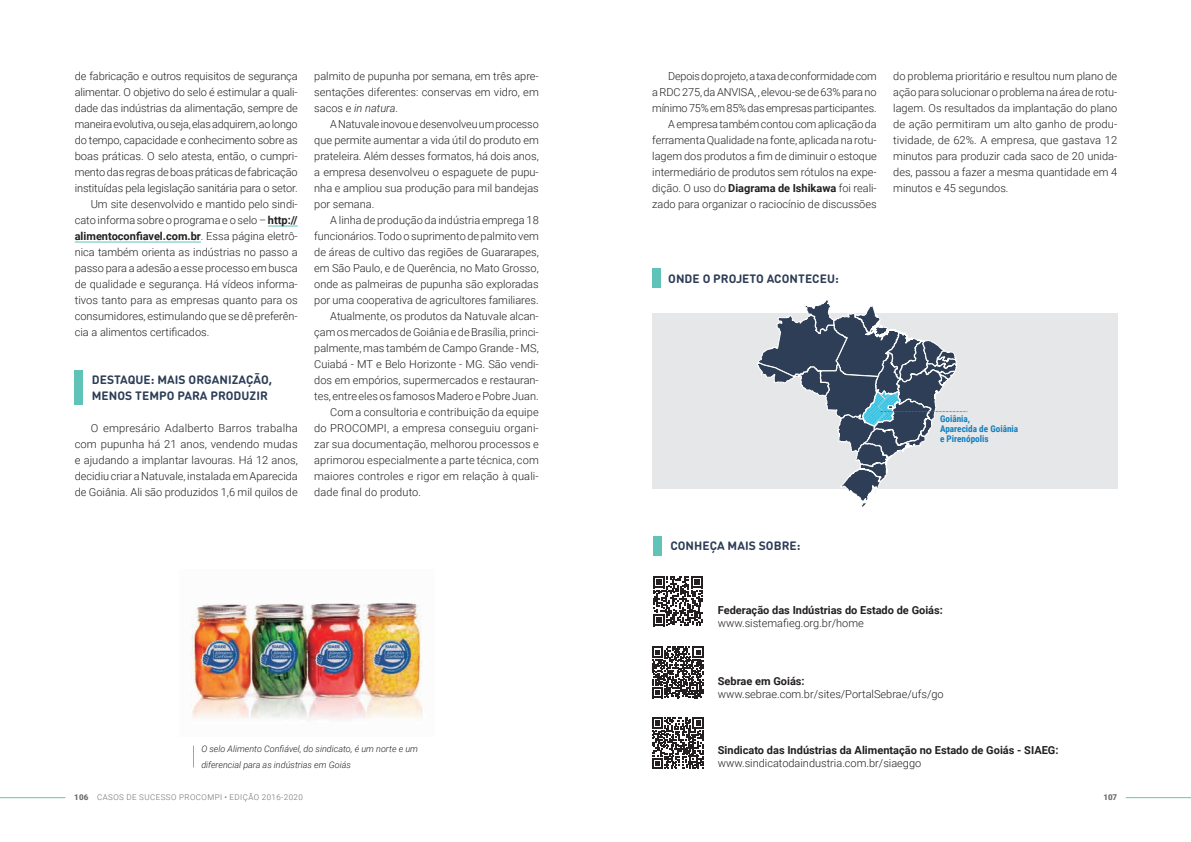
<style>
.page{position:relative;width:1191px;height:842px;background:#fff}
.page>*{position:absolute;margin:0;border:0;box-sizing:border-box;transform-origin:0 0}
.t1{font:700 12px/16px "DIN Round Pro";letter-spacing:.005em;color:#2c3d56}
.t2{font:300 11px/16px "Roboto";color:#231f20;text-align:justify}
.t3{font:700 11px "Roboto";color:#231f20}
.t4{font:700 9.2px/9.9px "Roboto Condensed";color:#1280bf}
.t5{font:italic 300 9px/16px "Roboto";color:#231f20}
.t6{font:300 8px "Roboto";letter-spacing:.055em;color:#6c6d70}
.t7{font:900 8px "Roboto";color:#6c6d70}
.s1{font-weight:700}
.s2{font-weight:300}
.s3{font-style:italic}
.s4{font-weight:900}
</style>
<div class="page">
<hr style="left:0;top:797px;width:65px;height:1px;background:#5fc4b7">
<hr style="left:1125px;top:797px;width:66px;height:1px;background:#5fc4b7">
<hr style="left:268px;top:226px;width:30px;height:1px;background:#5fc4b7">
<hr style="left:75px;top:242px;width:126px;height:1px;background:#5fc4b7">
<div style="left:75px;top:370px;width:8px;height:35px;background:#5fc4b7"></div>
<svg style="left:193px;top:746px;width:1px;height:21px"></svg>
<img style="left:190px;top:603px;width:233px;height:116px">
<div style="left:652px;top:313px;width:465px;height:176px;background:#e6e7e9"></div>
<div style="left:652px;top:268px;width:8px;height:20px;background:#5fc4b7"></div>
<div style="left:653px;top:536px;width:8px;height:19px;background:#5fc4b7"></div>
<svg style="left:652px;top:647px;width:51px;height:51px"></svg>
<svg style="left:652px;top:717px;width:51px;height:52px"></svg>
<svg style="left:653px;top:576px;width:50px;height:50px"></svg>
<svg style="left:757px;top:300px;width:211px;height:207px"></svg>
<p class="t2" style="left:75px;top:68px;width:224px">de fabricação e outros requisitos de segurança</p>
<p class="t2" style="left:75px;top:84px;width:224px">alimentar. O objetivo do selo é estimular a quali-</p>
<p class="t2" style="left:75px;top:100px;width:224px">dade das indústrias da alimentação, sempre de</p>
<p class="t2" style="left:75px;top:116px;width:224px">maneira evolutiva, ou seja, elas adquirem, ao longo</p>
<p class="t2" style="left:75px;top:132px;width:224px">do tempo, capacidade e conhecimento sobre as</p>
<p class="t2" style="left:75px;top:148px;width:224px">boas práticas. O selo atesta, então, o cumpri-</p>
<p class="t2" style="left:75px;top:164px;width:224px">mento das regras de boas práticas de fabricação</p>
<p class="t2" style="left:75px;top:180px;width:224px">instituídas pela legislação sanitária para o setor.</p>
<p class="t2" style="left:91px;top:196px;width:208px">Um site desenvolvido e mantido pelo sindi-</p>
<p class="t2" style="left:75px;top:212px;width:224px">cato informa sobre o programa e o selo – <span class="s1">http://</span></p>
<p class="t3" style="left:75px;top:228px;width:224px">alimentoconfiavel.com.br<span class="s2">. Essa página eletrô-</span></p>
<p class="t2" style="left:75px;top:244px;width:224px">nica também orienta as indústrias no passo a</p>
<p class="t2" style="left:75px;top:260px;width:224px">passo para a adesão a esse processo em busca</p>
<p class="t2" style="left:75px;top:276px;width:224px">de qualidade e segurança. Há vídeos informa-</p>
<p class="t2" style="left:75px;top:292px;width:224px">tivos tanto para as empresas quanto para os</p>
<p class="t2" style="left:75px;top:308px;width:224px">consumidores, estimulando que se dê preferên-</p>
<p class="t2" style="left:75px;top:324px;width:136px">cia a alimentos certificados.</p>
<p class="t1" style="left:92px;top:371px;width:182px">DESTAQUE: MAIS ORGANIZAÇÃO,<br>MENOS TEMPO PARA PRODUZIR</p>
<p class="t2" style="left:75px;top:420px;width:224px;text-indent:16px">O empresário Adalberto Barros trabalha com pupunha há 21 anos, vendendo mudas e ajudando a implantar lavouras. Há 12 anos, decidiu criar a Natuvale, instalada em Aparecida de Goiânia. Ali são produzidos 1,6 mil quilos de</p>
<p class="t2" style="left:314px;top:68px;width:226px">palmito de pupunha por semana, em três apre&shy;sentações diferentes: conservas em vidro, em sacos e <span class="s3">in natura</span>.</p>
<p class="t2" style="left:314px;top:116px;width:226px;text-indent:16px">A Natuvale inovou e desenvolveu um processo que permite aumentar a vida útil do produto em prateleira. Além desses formatos, há dois anos, a empresa desenvolveu o espaguete de pupu&shy;nha e ampliou sua produção para mil bandejas por semana.</p>
<p class="t2" style="left:330px;top:212px;width:210px">A linha de produção da indústria emprega 18</p>
<p class="t2" style="left:314px;top:228px;width:226px">funcionários. Todo o suprimento de palmito vem</p>
<p class="t2" style="left:314px;top:244px;width:226px">de áreas de cultivo das regiões de Guararapes,</p>
<p class="t2" style="left:314px;top:260px;width:226px">em São Paulo, e de Querência, no Mato Grosso,</p>
<p class="t2" style="left:314px;top:276px;width:226px">onde as palmeiras de pupunha são exploradas</p>
<p class="t2" style="left:314px;top:292px;width:226px">por uma cooperativa de agricultores familiares.</p>
<p class="t2" style="left:330px;top:308px;width:210px">Atualmente, os produtos da Natuvale alcan-</p>
<p class="t2" style="left:314px;top:324px;width:226px">çam os mercados de Goiânia e de Brasília, princi-</p>
<p class="t2" style="left:314px;top:340px;width:226px">palmente, mas também de Campo Grande - MS,</p>
<p class="t2" style="left:314px;top:356px;width:226px">Cuiabá - MT e Belo Horizonte - MG. São vendi-</p>
<p class="t2" style="left:314px;top:372px;width:226px">dos em empórios, supermercados e restauran-</p>
<p class="t2" style="left:314px;top:388px;width:226px">tes, entre eles os famosos Madero e Pobre Juan.</p>
<p class="t2" style="left:330px;top:404px;width:210px">Com a consultoria e contribuição da equipe</p>
<p class="t2" style="left:314px;top:420px;width:226px">do PROCOMPI, a empresa conseguiu organi-</p>
<p class="t2" style="left:314px;top:436px;width:226px">zar sua documentação, melhorou processos e</p>
<p class="t2" style="left:314px;top:452px;width:226px">aprimorou especialmente a parte técnica, com</p>
<p class="t2" style="left:314px;top:468px;width:226px">maiores controles e rigor em relação à quali-</p>
<p class="t2" style="left:314px;top:484px;width:108px">dade final do produto.</p>
<p class="t5" style="left:201px;top:740px;width:218px">O selo Alimento Confiável, do sindicato, é um norte e um diferencial para as indústrias em Goiás</p>
<p class="t2" style="left:652px;top:68px;width:226px;text-align:right">Depois do projeto, a taxa de conformidade com<br>a RDC 275, da ANVISA, , elevou-se de 63% para no mínimo 75% em 85% das empresas participantes.<br>A empresa também contou com aplicação da ferramenta Qualidade na fonte, aplicada na rotu&shy;lagem dos produtos a fim de diminuir o estoque intermediário de produtos sem rótulos na expe&shy;dição. O uso do <span class="s1">Diagrama de Ishikawa</span> foi reali&shy;zado para organizar o raciocínio de discussões</p>
<p class="t2" style="left:893px;top:68px;width:225px">do problema prioritário e resultou num plano de ação para solucionar o problema na área de rotu&shy;lagem. Os resultados da implantação do plano de ação permitiram um alto ganho de produ&shy;tividade, de 62%. A empresa, que gastava 12 minutos para produzir cada saco de 20 unida&shy;des, passou a fazer a mesma quantidade em 4 minutos e 45 segundos.</p>
<p class="t1" style="left:668px;top:270px;width:172px">ONDE O PROJETO ACONTECEU:</p>
<p class="t1" style="left:670px;top:537px;width:132px">CONHEÇA MAIS SOBRE:</p>
<p class="t4" style="left:940px;top:414px;width:80px">Goiânia,<br>Aparecida de Goiânia e Pirenópolis</p>
<p class="t3" style="left:718px;top:602px;width:227px">Federação das Indústrias do Estado de Goiás:</p>
<p class="t2" style="left:718px;top:615px;width:147px">www.sistemafieg.org.br/home</p>
<p class="t3" style="left:718px;top:673px;width:88px">Sebrae em Goiás:</p>
<p class="t2" style="left:718px;top:685px;width:227px">www.sebrae.com.br/sites/PortalSebrae/ufs/go</p>
<p class="t3" style="left:718px;top:742px;width:342px">Sindicato das Indústrias da Alimentação no Estado de Goiás - SIAEG:</p>
<p class="t2" style="left:718px;top:754px;width:205px">www.sindicatodaindustria.com.br/siaeggo</p>
<p class="t6" style="left:74px;top:792px;width:230px"><span class="s4">106</span> CASOS DE SUCESSO PROCOMPI • EDIÇÃO 2016-2020</p>
<p class="t7" style="left:1103px;top:792px;width:15px">107</p>
</div>
